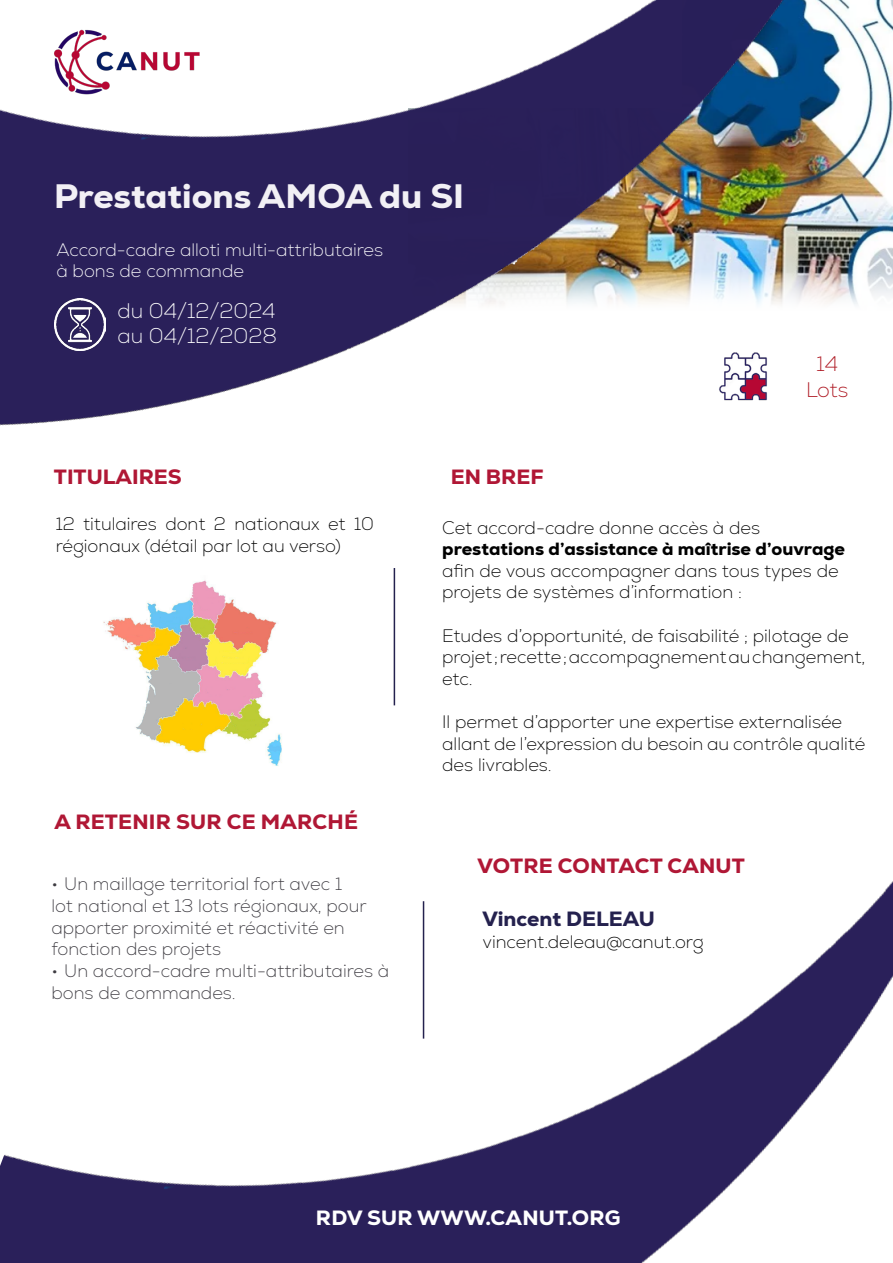
<style>
.page{position:relative;width:893px;height:1263px;background:#fff}
.page>*{position:absolute;margin:0;border:0;box-sizing:border-box;transform-origin:0 0}
.t1{font:800 34.5px "Nexa";color:#f2f0f5}
.t2{font:800 21px "Nexa";letter-spacing:.01em;color:#b01735}
.t3{font:200 21px/25.2px "Nexa";color:#fff}
.t4{font:800 21px "Nexa";letter-spacing:.01em;color:#fff}
.t5{font:800 21px "Nexa";color:#24214e}
.t6{font:200 21px/25.2px "Nexa";letter-spacing:-.01em;color:#ae1923;text-align:center}
.t7{font:200 18px/21.6px "Nexa";color:#000}
.t8{font:200 18px/21.6px "Nexa";color:#3d3b41}
.t9{font:200 18px/21.6px "Nexa";color:#fff}
.t10{font:800 18px "Nexa";color:#000}
</style>
<div class="page">
<img style="left:0;top:0;width:892px;height:588px">
<img style="left:54px;top:299px;width:52px;height:51px">
<img style="left:716px;top:349px;width:57px;height:59px">
<img style="left:0;top:588px;width:893px;height:675px">
<hr style="left:394px;top:568px;width:1px;height:137px;background:#24214e">
<hr style="left:423px;top:901px;width:1px;height:137px;background:#24214e">
<img style="left:94px;top:576px;width:198px;height:200px">
<h1 class="t1" style="left:54px;top:173px;width:411px">Prestations AMOA du SI</h1>
<p class="t9" style="left:56px;top:239px;width:328px">Accord-cadre alloti multi-attributaires à bons de commande</p>
<p class="t3" style="left:117px;top:299px;width:161px">du 04/12/2024 au 04/12/2028</p>
<p class="t2" style="left:54px;top:464px;width:129px">TITULAIRES</p>
<p class="t2" style="left:451px;top:464px;width:95px">EN BREF</p>
<p class="t6" style="left:806px;top:352px;width:44px">14<br>Lots</p>
<p class="t7" style="left:56px;top:514px;width:320px">12 titulaires dont 2 nationaux et 10 régionaux (détail par lot au verso)</p>
<p class="t2" style="left:55px;top:808px;width:305px">A RETENIR SUR CE MARCHÉ</p>
<p class="t8" style="left:51px;top:874px;width:317px">• Un maillage territorial fort avec 1 lot national et 13 lots régionaux, pour apporter proximité et réactivité en fonction des projets</p>
<p class="t8" style="left:51px;top:960px;width:339px">• Un accord-cadre multi-attributaires à bons de commandes.</p>
<p class="t7" style="left:442px;top:517px;width:319px">Cet accord-cadre donne accès à des</p>
<p class="t10" style="left:442px;top:537px;width:404px">prestations d’assistance à maîtrise d’ouvrage</p>
<p class="t7" style="left:442px;top:560px;width:398px">afin de vous accompagner dans tous types de projets de systèmes d’information :</p>
<p class="t7" style="left:442px;top:625px;width:425px">Etudes d’opportunité, de faisabilité ; pilotage de projet ; recette ; accompagnement au changement, etc.</p>
<p class="t7" style="left:442px;top:711px;width:425px">Il permet d’apporter une expertise externalisée allant de l’expression du besoin au contrôle qualité des livrables.</p>
<p class="t2" style="left:477px;top:852px;width:269px">VOTRE CONTACT CANUT</p>
<p class="t5" style="left:482px;top:905px;width:174px">Vincent DELEAU</p>
<p class="t7" style="left:482px;top:931px;width:223px">vincent.deleau@canut.org</p>
<p class="t4" style="left:316px;top:1204px;width:306px">RDV SUR WWW.CANUT.ORG</p>
</div>
